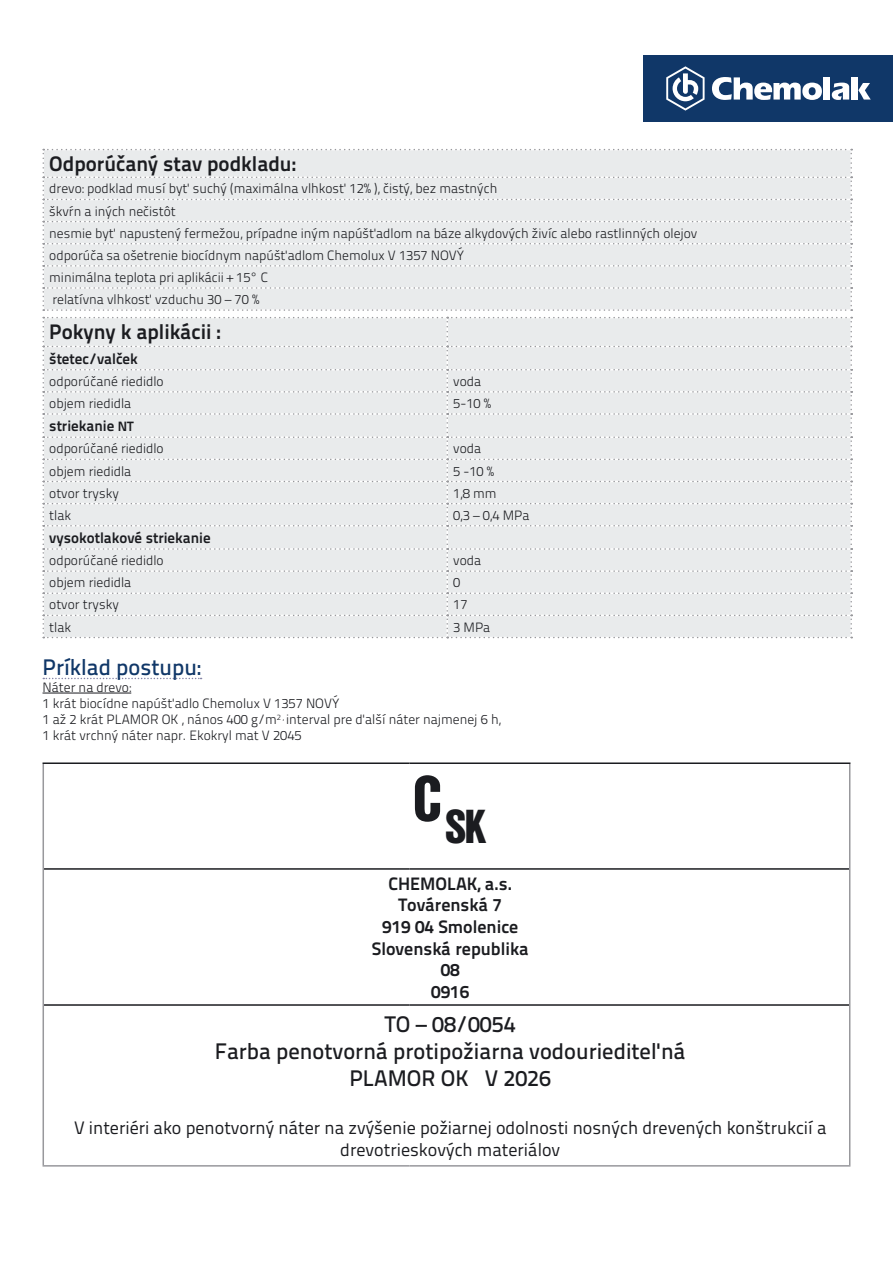
<style>
.page{position:relative;width:893px;height:1263px;background:#fff}
.page>*{position:absolute;margin:0;border:0;box-sizing:border-box;transform-origin:0 0}
.t1{font:49.8px "Nimbus San PCE Blac Cond";color:#1b1c20}
.t2{font:500 22.5px/27px "Titillium Text 22 L";color:#1b1c20;text-align:center}
.t3{font:500 22.5px "Titillium Text 22 L";color:#103768}
.t4{font:700 21px "Titillium Text 22 L";color:#1b1c20}
.t5{font:18px/21.6px "Titillium Text 22 L";color:#1b1c20;text-align:center}
.t6{font:700 18px/21.6px "Titillium Text 22 L";color:#1b1c20;text-align:center}
.t7{font:700 15px "Titillium Text 22 L";color:#1b1c20}
.t8{font:300 13.5px/22.2px "Titillium Text 22 L";color:#1b1c20}
.s1{font-size:13.5px}
</style>
<div class="page">
<div style="left:644px;top:55px;width:249px;height:67px;background:#103768"></div>
<svg style="left:712px;top:77px;width:110px;height:23px"></svg>
<div style="left:824px;top:77px;width:6px;height:23px;background:#fff"></div>
<svg style="left:832px;top:83px;width:17px;height:17px"></svg>
<div style="left:852px;top:77px;width:6px;height:23px;background:#fff"></div>
<svg style="left:858px;top:83px;width:13px;height:17px"></svg>
<svg style="left:666px;top:66px;width:39px;height:45px"></svg>
<svg style="left:43px;top:678px;width:159px;height:1px"></svg>
<hr style="left:43px;top:693px;width:88px;height:1px;background:#1b1c20">
<svg style="left:43px;top:149px;width:809px;height:162px;background:#e8eaeb"></svg>
<svg style="left:43px;top:317px;width:809px;height:321px;background:#e8eaeb"></svg>
<hr style="left:43px;top:762px;width:367px;height:2px;background:#1b1c20">
<hr style="left:410px;top:762px;width:440px;height:2px;background:#1b1c20">
<hr style="left:44px;top:868px;width:366px;height:2px;background:#1b1c20">
<hr style="left:410px;top:868px;width:439px;height:2px;background:#1b1c20">
<hr style="left:44px;top:1004px;width:366px;height:2px;background:#1b1c20">
<hr style="left:410px;top:1004px;width:439px;height:2px;background:#1b1c20">
<hr style="left:43px;top:764px;width:1px;height:105px;background:#98989c">
<hr style="left:849px;top:764px;width:1px;height:105px;background:#98989c">
<hr style="left:43px;top:869px;width:1px;height:136px;background:#98989c">
<hr style="left:849px;top:869px;width:1px;height:136px;background:#98989c">
<hr style="left:43px;top:1005px;width:1px;height:160px;background:#98989c">
<hr style="left:849px;top:1005px;width:1px;height:160px;background:#98989c">
<hr style="left:43px;top:1165px;width:367px;height:1px;background:#98989c">
<hr style="left:410px;top:1165px;width:440px;height:1px;background:#98989c">
<h3 class="t4" style="left:49px;top:148px;width:248px">Odporúčaný stav podkladu:</h3>
<p class="t8" style="left:49px;top:177px;width:650px">drevo: podklad musí byť suchý (maximálna vlhkosť 12% ), čistý, bez mastných<br>škvŕn a iných nečistôt<br>nesmie byť napustený fermežou, prípadne iným napúšťadlom na báze alkydových živíc alebo rastlinných olejov odporúča sa ošetrenie biocídnym napúšťadlom Chemolux V 1357 NOVÝ<br>minimálna teplota pri aplikácii + 15° C<br>relatívna vlhkosť vzduchu 30 – 70 %</p>
<h3 class="t4" style="left:49px;top:316px;width:173px">Pokyny k aplikácii :</h3>
<p class="t7" style="left:49px;top:347px;width:90px">štetec/valček</p>
<p class="t8" style="left:49px;top:369px;width:116px">odporúčané riedidlo</p>
<p class="t8" style="left:453px;top:369px;width:29px">voda</p>
<p class="t8" style="left:49px;top:391px;width:84px">objem riedidla</p>
<p class="t8" style="left:453px;top:391px;width:39px">5-10 %</p>
<p class="t7" style="left:49px;top:414px;width:86px">striekanie <span class="s1">NT</span></p>
<p class="t8" style="left:49px;top:437px;width:116px">odporúčané riedidlo</p>
<p class="t8" style="left:453px;top:437px;width:29px">voda</p>
<p class="t8" style="left:49px;top:459px;width:84px">objem riedidla</p>
<p class="t8" style="left:453px;top:459px;width:42px">5 -10 %</p>
<p class="t8" style="left:49px;top:481px;width:71px">otvor trysky</p>
<p class="t8" style="left:453px;top:481px;width:45px">1,8 mm</p>
<p class="t8" style="left:49px;top:503px;width:23px">tlak</p>
<p class="t8" style="left:453px;top:503px;width:78px">0,3 – 0,4 MPa</p>
<p class="t7" style="left:49px;top:526px;width:163px">vysokotlakové striekanie</p>
<p class="t8" style="left:49px;top:549px;width:116px">odporúčané riedidlo</p>
<p class="t8" style="left:453px;top:549px;width:29px">voda</p>
<p class="t8" style="left:49px;top:571px;width:84px">objem riedidla</p>
<p class="t8" style="left:453px;top:571px;width:9px">0</p>
<p class="t8" style="left:49px;top:593px;width:71px">otvor trysky</p>
<p class="t8" style="left:453px;top:593px;width:16px">17</p>
<p class="t8" style="left:49px;top:615px;width:23px">tlak</p>
<p class="t8" style="left:453px;top:615px;width:39px">3 MPa</p>
<h2 class="t3" style="left:43px;top:650px;width:160px">Príklad postupu:</h2>
<p class="t8" style="left:43px;top:678px;width:460px;line-height:16.2px">Náter na drevo:<br>1 krát biocídne napúšťadlo Chemolux V 1357 NOVÝ<br>1 až 2 krát PLAMOR OK , nános 400 g/m<sup>2</sup> <sup>,</sup> interval pre ďalší náter najmenej 6 h, 1 krát vrchný náter napr. Ekokryl mat V 2045</p>
<h1 class="t1" style="left:414px;top:801px;width:74px"><sup>C</sup> SK</h1>
<h3 class="t6" style="left:372px;top:871px;width:158px">CHEMOLAK, a.s.<br>Továrenská 7<br>919 04 Smolenice<br>Slovenská republika<br>08<br>0916</h3>
<h2 class="t2" style="left:215px;top:1009px;width:473px">TO – 08/0054<br>Farba penotvorná protipožiarna vodouriediteľná<br>PLAMOR OK V 2026</h2>
<h3 class="t5" style="left:74px;top:1116px;width:754px">V interiéri ako penotvorný náter na zvýšenie požiarnej odolnosti nosných drevených konštrukcií a drevotrieskových materiálov</h3>
</div>
